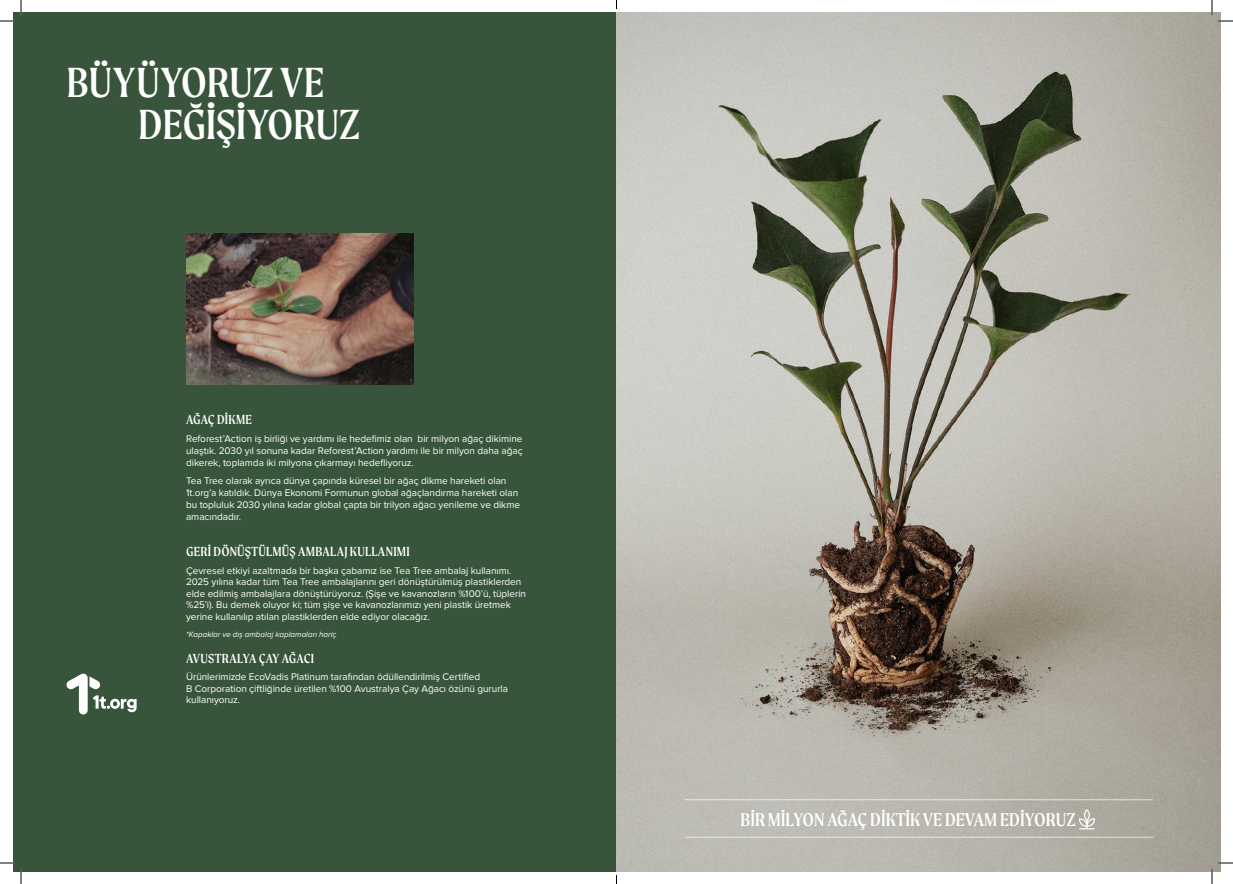
<style>
.page{position:relative;width:1233px;height:884px;background:#fff}
.page>*{position:absolute;margin:0;border:0;box-sizing:border-box;transform-origin:0 0}
.t1{font:44.9px/41.9px "Moret";letter-spacing:-.01em;color:#fff}
.t2{font:19.8px "Moret";color:#fff}
.t3{font:14px "Moret";letter-spacing:.015em;color:#fff}
.t4{font:10px/11.5px "Proxima Nova";letter-spacing:-.005em;color:#fff}
.t5{font:italic 8px "Proxima Nova";letter-spacing:.005em;color:#fff}
</style>
<div class="page">
<div style="left:12px;top:12px;width:604px;height:859px;background:#38553c"></div>
<img style="left:616px;top:12px;width:604px;height:859px">
<hr style="left:685px;top:837px;width:468px;height:1px;background:#fff">
<hr style="left:684px;top:799px;width:468px;height:1px;background:#fff">
<svg style="left:66px;top:673px;width:71px;height:41px"></svg>
<svg style="left:1078px;top:809px;width:17px;height:20px"></svg>
<img style="left:186px;top:233px;width:228px;height:152px">
<svg style="left:1218px;top:20px;width:15px;height:2px"></svg>
<svg style="left:1218px;top:862px;width:15px;height:2px"></svg>
<svg style="left:0;top:0;width:22px;height:22px"></svg>
<svg style="left:0;top:862px;width:22px;height:22px"></svg>
<svg style="left:1211px;top:0;width:1px;height:15px"></svg>
<svg style="left:1211px;top:869px;width:1px;height:15px"></svg>
<h1 class="t1" style="left:138px;top:60px;width:223px;text-indent:-72px">BÜYÜYORUZ VE<br>DEĞİŞİYORUZ</h1>
<h3 class="t3" style="left:186px;top:411px;width:67px">AĞAÇ DİKME</h3>
<p class="t4" style="left:186px;top:432px;width:338px;line-height:12px;text-align:justify">Reforest’Action iş birliği ve yardımı ile hedefimiz olan bir milyon ağaç dikimine ulaştık. 2030 yıl sonuna kadar Reforest’Action yardımı ile bir milyon daha ağaç dikerek, toplamda iki milyona çıkarmayı hedefliyoruz.</p>
<p class="t4" style="left:186px;top:474px;width:335px;line-height:12px">Tea Tree olarak ayrıca dünya çapında küresel bir ağaç dikme hareketi olan 1t.org’a katıldık. Dünya Ekonomi Formunun global ağaçlandırma hareketi olan bu topluluk 2030 yılına kadar global çapta bir trilyon ağacı yenileme ve dikme amacındadır.</p>
<h3 class="t3" style="left:186px;top:544px;width:225px">GERİ DÖNÜŞTÜLMÜŞ AMBALAJ KULLANIMI</h3>
<p class="t4" style="left:186px;top:565px;width:341px">Çevresel etkiyi azaltmada bir başka çabamız ise Tea Tree ambalaj kullanımı.<br>2025 yılına kadar tüm Tea Tree ambalajlarını geri dönüştürülmüş plastiklerden elde edilmiş ambalajlara dönüştürüyoruz. (Şişe ve kavanozların %100’ü, tüplerin %25’i). Bu demek oluyor ki; tüm şişe ve kavanozlarımızı yeni plastik üretmek yerine kullanılıp atılan plastiklerden elde ediyor olacağız.</p>
<p class="t5" style="left:186px;top:630px;width:152px">*Kapaklar ve dış ambalaj kaplamaları hariç</p>
<h3 class="t3" style="left:186px;top:650px;width:129px">AVUSTRALYA ÇAY AĞACI</h3>
<p class="t4" style="left:186px;top:671px;width:323px">Ürünlerimizde EcoVadis Platinum tarafından ödüllendirilmiş Certified<br>B Corporation çiftliğinde üretilen %100 Avustralya Çay Ağacı özünü gururla kullanıyoruz.</p>
<h2 class="t2" style="left:740px;top:809px;width:336px">BİR MİLYON AĞAÇ DİKTİK VE DEVAM EDİYORUZ</h2>
</div>
